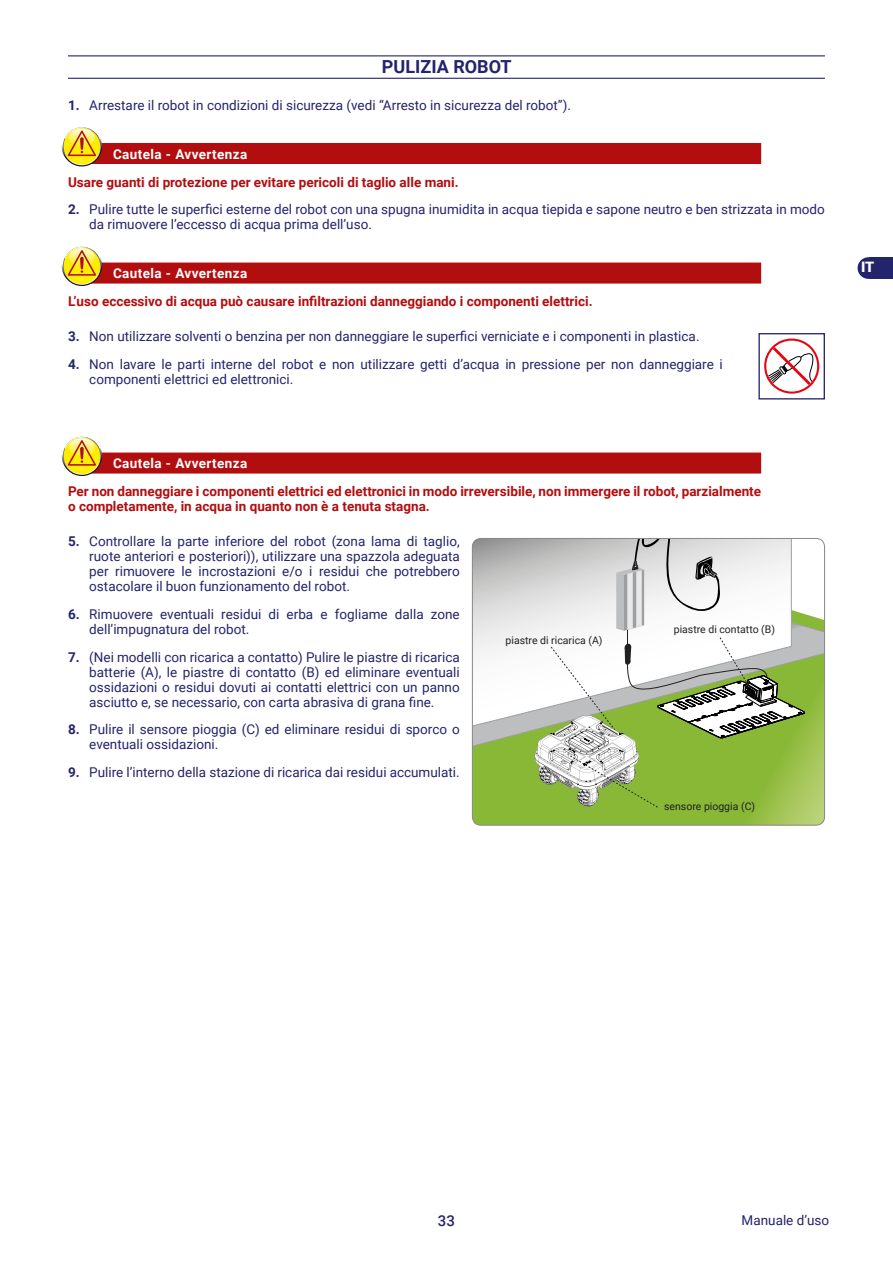
<style>
.page{position:relative;width:893px;height:1263px;background:#fff}
.page>*{position:absolute;margin:0;border:0;box-sizing:border-box;transform-origin:0 0}
.t1{font:700 18px "Roboto";color:#24246c}
.t2{font:500 15px "Roboto";color:#24246c}
.t3{font:900 14.4px "Roboto";color:#fff}
.t4{font:13.5px/15px "Roboto";color:#24246c}
.t5{font:700 13.5px/15px "Roboto";color:#b20e10}
.t6{font:700 13.5px "Roboto";letter-spacing:.03em;color:#fff}
.t7{font:10.5px "Roboto";color:#232021}
.s1{font-weight:700}
</style>
<div class="page">
<div style="left:868px;top:257px;width:25px;height:22px;background:#24246c"></div>
<div style="left:858px;top:257px;width:21px;height:22px;background:#24246c;border-radius:50%"></div>
<hr style="left:68px;top:55px;width:757px;height:1px;background:#24246c">
<hr style="left:68px;top:78px;width:757px;height:1px;background:#24246c">
<div style="left:72px;top:143px;width:689px;height:21px;background:#b20e10"></div>
<svg style="left:62px;top:126px;width:40px;height:40px"></svg>
<svg style="left:63px;top:127px;width:38px;height:38px"></svg>
<svg style="left:64px;top:128px;width:36px;height:36px"></svg>
<svg style="left:65px;top:127px;width:34px;height:29px"></svg>
<div style="left:72px;top:263px;width:689px;height:21px;background:#b20e10"></div>
<svg style="left:62px;top:246px;width:40px;height:40px"></svg>
<svg style="left:63px;top:247px;width:38px;height:38px"></svg>
<svg style="left:64px;top:247px;width:36px;height:37px"></svg>
<svg style="left:65px;top:247px;width:34px;height:29px"></svg>
<svg style="left:764px;top:339px;width:56px;height:55px"></svg>
<div style="left:758px;top:333px;width:67px;height:66px;border:1px solid #24246c"></div>
<div style="left:72px;top:453px;width:689px;height:21px;background:#b20e10"></div>
<svg style="left:62px;top:435px;width:40px;height:41px"></svg>
<svg style="left:63px;top:437px;width:38px;height:38px"></svg>
<svg style="left:64px;top:437px;width:36px;height:37px"></svg>
<svg style="left:65px;top:437px;width:34px;height:29px"></svg>
<svg style="left:472px;top:614px;width:353px;height:211px;background:#92bc43"></svg>
<svg style="left:474px;top:615px;width:349px;height:137px;background:#98bb59"></svg>
<svg style="left:472px;top:538px;width:63px;height:198px"></svg>
<svg style="left:535px;top:540px;width:270px;height:283px"></svg>
<div style="left:472px;top:538px;width:353px;height:287px;border:1px solid #878787;border-radius:9px"></div>
<h1 class="t1" style="left:382px;top:54px;width:131px">PULIZIA ROBOT</h1>
<p class="t4" style="left:68px;top:97px;width:504px"><span class="s1">1.</span> Arrestare il robot in condizioni di sicurezza (vedi “Arresto in sicurezza del robot”).</p>
<p class="t6" style="left:113px;top:144px;width:136px">Cautela - Avvertenza</p>
<p class="t5" style="left:68px;top:174px;width:392px">Usare guanti di protezione per evitare pericoli di taglio alle mani.</p>
<p class="t4" style="left:89px;top:201px;width:737px;text-indent:-21px"><span class="s1">2.</span> Pulire tutte le superfici esterne del robot con una spugna inumidita in acqua tiepida e sapone neutro e ben strizzata in modo da rimuovere l’eccesso di acqua prima dell’uso.</p>
<p class="t6" style="left:113px;top:264px;width:136px">Cautela - Avvertenza</p>
<p class="t5" style="left:68px;top:293px;width:526px">L’uso eccessivo di acqua può causare infiltrazioni danneggiando i componenti elettrici.</p>
<p class="t4" style="left:68px;top:328px;width:633px"><span class="s1">3.</span> Non utilizzare solventi o benzina per non danneggiare le superfici verniciate e i componenti in plastica.</p>
<p class="t4" style="left:89px;top:356px;width:635px;text-indent:-21px"><span class="s1">4.</span> Non lavare le parti interne del robot e non utilizzare getti d’acqua in pressione per non danneggiare i componenti elettrici ed elettronici.</p>
<p class="t6" style="left:113px;top:454px;width:136px">Cautela - Avvertenza</p>
<p class="t5" style="left:68px;top:483px;width:695px">Per non danneggiare i componenti elettrici ed elettronici in modo irreversibile, non immergere il robot, parzialmente o completamente, in acqua in quanto non è a tenuta stagna.</p>
<p class="t4" style="left:89px;top:533px;width:372px;text-align:justify;text-indent:-21px"><span class="s1">5.</span> Controllare la parte inferiore del robot (zona lama di taglio, ruote anteriori e posteriori)), utilizzare una spazzola adeguata per rimuovere le incrostazioni e/o i residui che potrebbero ostacolare il buon funzionamento del robot.</p>
<p class="t4" style="left:89px;top:606px;width:372px;text-indent:-21px"><span class="s1">6.</span> Rimuovere eventuali residui di erba e fogliame dalla zone dell’impugnatura del robot.</p>
<p class="t4" style="left:89px;top:649px;width:372px;text-align:justify;text-indent:-21px"><span class="s1">7.</span> (Nei modelli con ricarica a contatto) Pulire le piastre di ricarica batterie (A), le piastre di contatto (B) ed eliminare eventuali ossidazioni o residui dovuti ai contatti elettrici con un panno asciutto e, se necessario, con carta abrasiva di grana fine.</p>
<p class="t4" style="left:89px;top:722px;width:372px;text-indent:-21px"><span class="s1">8.</span> Pulire il sensore pioggia (C) ed eliminare residui di sporco o eventuali ossidazioni.</p>
<p class="t4" style="left:68px;top:764px;width:393px"><span class="s1">9.</span> Pulire l’interno della stazione di ricarica dai residui accumulati.</p>
<p class="t7" style="left:674px;top:622px;width:103px">piastre di contatto (B)</p>
<p class="t7" style="left:506px;top:633px;width:98px">piastre di ricarica (A)</p>
<p class="t7" style="left:664px;top:799px;width:92px">sensore pioggia (C)</p>
<p class="t3" style="left:861px;top:257px;width:15px">IT</p>
<p class="t2" style="left:438px;top:1210px;width:19px">33</p>
<p class="t4" style="left:742px;top:1212px;width:89px">Manuale d’uso</p>
</div>
